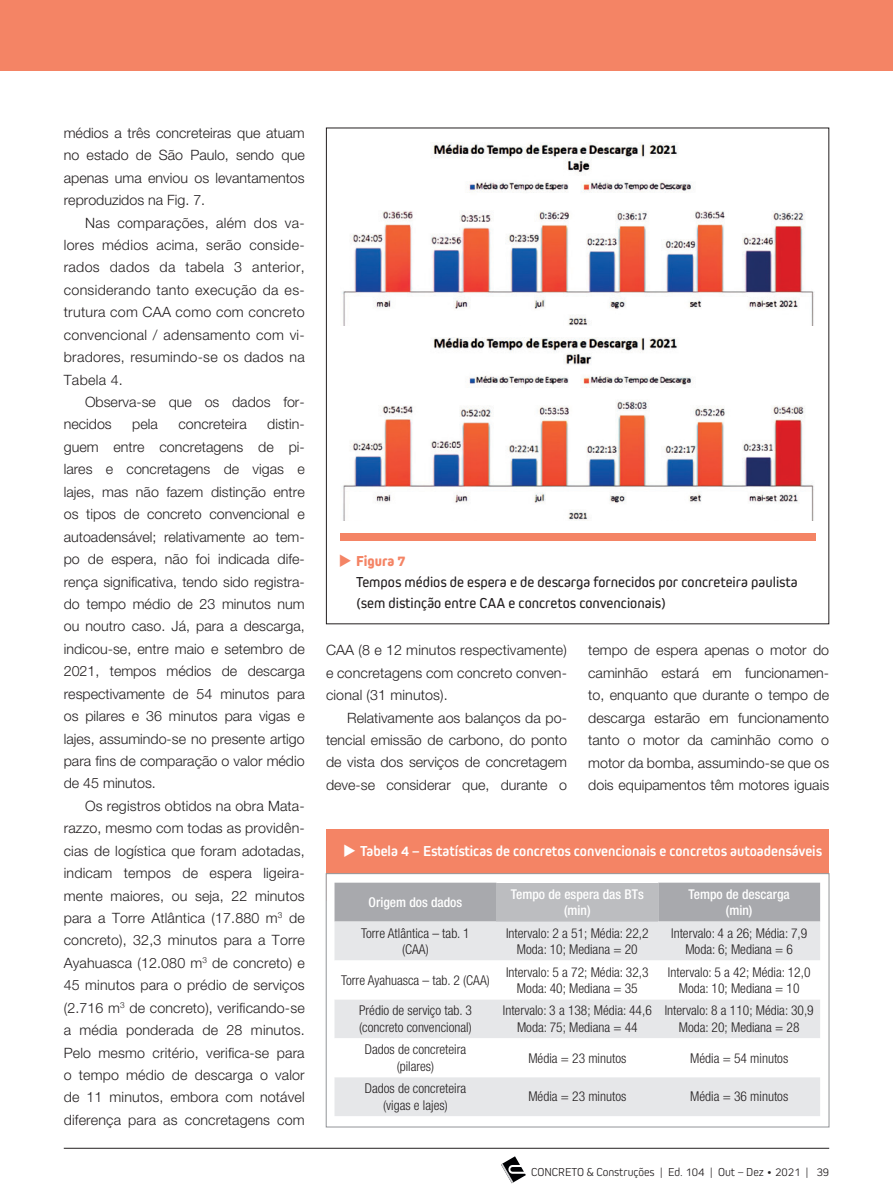
<style>
.page{position:relative;width:893px;height:1191px;background:#fff}
.page>*{position:absolute;margin:0;border:0;box-sizing:border-box;transform-origin:0 0}
.t1{font:15px/21px "Kiro";color:#231f20}
.t2{font:700 15px "Kiro";color:#fff}
.t3{font:300 14.25px/22.5px "Helvetica Neue LT Std";color:#231f20;text-align:justify}
.t4{font:300 condensed 13.5px/16.5px "Helvetica Neue LT Std";color:#231f20;text-align:center}
.t5{font:500 condensed 13.5px/16.5px "Helvetica Neue LT Std";color:#fff;text-align:center}
.t6{font:300 12px "Kiro";color:#231f20}
.s1{color:#f48465}
.s2{font-weight:800;color:#f48465}
</style>
<div class="page">
<svg style="left:501px;top:1156px;width:25px;height:27px"></svg>
<hr style="left:64px;top:1148px;width:765px;height:1px;background:#231f20">
<div style="left:0;top:0;width:893px;height:70px;background:#f48465"></div>
<div style="left:340px;top:533px;width:476px;height:8px;background:#f48465"></div>
<img style="left:343px;top:338px;width:471px;height:182px">
<img style="left:342px;top:143px;width:472px;height:182px">
<div style="left:326px;top:829px;width:503px;height:71px;background:#f48465"></div>
<div style="left:326px;top:873px;width:503px;height:254px;background:#fff;border:1px solid #939598"></div>
<div style="left:334px;top:882px;width:486px;height:39px;background:#a8a9ad"></div>
<div style="left:496px;top:882px;width:162px;height:39px;background:#bcbdc0"></div>
<div style="left:334px;top:921px;width:486px;height:195px;background:#e6e7e9"></div>
<svg style="left:334px;top:960px;width:486px;height:117px"></svg>
<p class="t3" style="left:64px;top:121px;width:242px">médios a três concreteiras que atuam no estado de São Paulo, sendo que apenas uma enviou os levantamentos reproduzidos na Fig. 7.</p>
<p class="t3" style="left:64px;top:211px;width:242px;text-indent:21px">Nas comparações, além dos va&shy;lores médios acima, serão conside&shy;rados dados da tabela 3 anterior, considerando tanto execução da es&shy;trutura com CAA como com concreto convencional / adensamento com vi&shy;bradores, resumindo-se os dados na Tabela 4.</p>
<p class="t3" style="left:64px;top:390px;width:242px;text-indent:21px">Observa-se que os dados for&shy;necidos</p>
<p class="t3" style="left:64px;top:413px;width:242px;text-indent:204px">distin&shy;guem entre concretagens de pi&shy;lares e concretagens de vigas e lajes, mas não fazem distinção entre os tipos de concreto convencional e autoadensável; relativamente ao tem&shy;po de espera, não foi indicada dife&shy;rença significativa, tendo sido registra&shy;do tempo médio de 23 minutos num ou noutro caso. Já, para a descarga, indicou-se, entre maio e setembro de 2021, tempos médios de descarga respectivamente de 54 minutos para os pilares e 36 minutos para vigas e lajes, assumindo-se no presente artigo para fins de comparação o valor médio de 45 minutos.</p>
<p class="t3" style="left:64px;top:794px;width:242px;text-indent:21px">Os registros obtidos na obra Mata&shy;razzo, mesmo com todas as providên&shy;cias de logística que foram adotadas, indicam tempos de espera ligeira&shy;mente maiores, ou seja, 22 minutos para a Torre Atlântica (17.880 m<sup>3</sup> de concreto), 32,3 minutos para a Torre Ayahuasca (12.080 m<sup>3</sup> de concreto) e 45 minutos para o prédio de serviços (2.716 m<sup>3</sup> de concreto), verificando-se a média ponderada de 28 minutos.<br>Pelo mesmo critério, verifica-se para o tempo médio de descarga o valor de 11 minutos, embora com notável diferença para as concretagens com</p>
<p class="t3" style="left:132px;top:413px;width:27px">pela</p>
<p class="t3" style="left:178px;top:413px;width:70px">concreteira</p>
<p class="t1" style="left:356px;top:550px;width:443px;text-indent:-17px"><span class="s1">◆</span> <span class="s2">Figura 7<br></span>Tempos médios de espera e de descarga fornecidos por concreteira paulista (sem distinção entre CAA e concretos convencionais)</p>
<p class="t3" style="left:326px;top:638px;width:242px">CAA (8 e 12 minutos respectivamente) e concretagens com concreto conven&shy;cional (31 minutos).</p>
<p class="t3" style="left:326px;top:706px;width:242px;text-indent:21px">Relativamente aos balanços da po&shy;tencial emissão de carbono, do ponto de vista dos serviços de concretagem deve-se considerar que, durante o</p>
<p class="t3" style="left:588px;top:638px;width:242px">tempo de espera apenas o motor do caminhão estará em funcionamen&shy;to, enquanto que durante o tempo de descarga estarão em funcionamento tanto o motor da caminhão como o motor da bomba, assumindo-se que os dois equipamentos têm motores iguais</p>
<p class="t2" style="left:343px;top:842px;width:480px">◆ Tabela 4 – Estatísticas de concretos convencionais e concretos autoadensáveis</p>
<p class="t5" style="left:369px;top:893px;width:95px">Origem dos dados</p>
<p class="t5" style="left:511px;top:885px;width:134px">Tempo de espera das BTs (min)</p>
<p class="t5" style="left:689px;top:885px;width:103px">Tempo de descarga (min)</p>
<p class="t4" style="left:361px;top:924px;width:110px">Torre Atlântica – tab. 1 (CAA)</p>
<p class="t4" style="left:506px;top:924px;width:144px">Intervalo: 2 a 51; Média: 22,2<br>Moda: 10; Mediana = 20</p>
<p class="t4" style="left:671px;top:924px;width:138px">Intervalo: 4 a 26; Média: 7,9<br>Moda: 6; Mediana = 6</p>
<p class="t4" style="left:341px;top:971px;width:150px">Torre Ayahuasca – tab. 2 (CAA)</p>
<p class="t4" style="left:506px;top:963px;width:144px">Intervalo: 5 a 72; Média: 32,3<br>Moda: 40; Mediana = 35</p>
<p class="t4" style="left:668px;top:963px;width:144px">Intervalo: 5 a 42; Média: 12,0<br>Moda: 10; Mediana = 10</p>
<p class="t4" style="left:359px;top:1002px;width:114px;text-align:left">Prédio de serviço tab. 3 (concreto convencional)</p>
<p class="t4" style="left:503px;top:1002px;width:150px">Intervalo: 3 a 138; Média: 44,6<br>Moda: 75; Mediana = 44</p>
<p class="t4" style="left:665px;top:1002px;width:150px">Intervalo: 8 a 110; Média: 30,9<br>Moda: 20; Mediana = 28</p>
<p class="t4" style="left:365px;top:1041px;width:103px">Dados de concreteira (pilares)</p>
<p class="t4" style="left:528px;top:1049px;width:100px">Média = 23 minutos</p>
<p class="t4" style="left:690px;top:1049px;width:100px">Média = 54 minutos</p>
<p class="t4" style="left:365px;top:1080px;width:103px">Dados de concreteira (vigas e lajes)</p>
<p class="t4" style="left:528px;top:1088px;width:100px">Média = 23 minutos</p>
<p class="t4" style="left:690px;top:1088px;width:100px">Média = 36 minutos</p>
<p class="t6" style="left:531px;top:1164px;width:300px">CONCRETO &amp; Construções | Ed. 104 | Out – Dez • 2021 | 39</p>
</div>
